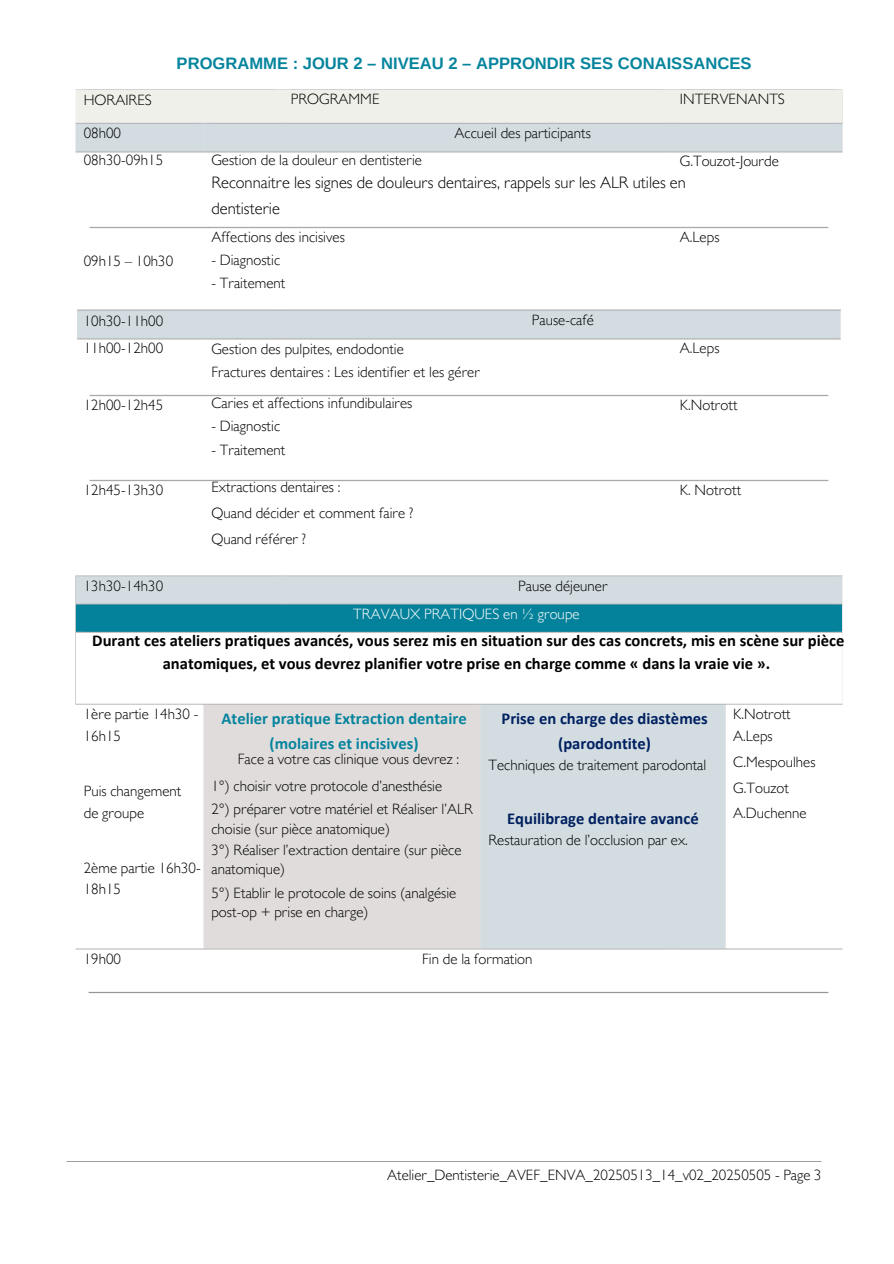
<style>
.page{position:relative;width:894px;height:1264px;background:#fff}
.page>*{position:absolute;margin:0;border:0;box-sizing:border-box;transform-origin:0 0}
.t1{font:700 16.5px/22.5px "Calibri";color:#000;text-align:center}
.t2{font:300 16.5px "Gill Sans MT Std";color:#000}
.t3{font:700 16.5px/24.8px "Calibri";color:#002060;text-align:center}
.t4{font:700 16.5px/24.8px "Calibri";color:#05849d;text-align:center}
.t5{font:700 16.5px "Arimo";color:#05849d}
.t6{font:300 15px/21.5px "Gill Sans MT Std";color:#000}
.t7{font:300 15px "Gill Sans MT Std";color:#fff}
</style>
<div class="page">
<img style="left:75px;top:575px;width:768px;height:375px">
<p class="t6" style="left:84px;top:86px;width:69px;line-height:32.7px">HORAIRES<br>08h00</p>
<p class="t6" style="left:84px;top:151px;width:81px">08h30-09h15</p>
<p class="t5" style="left:176px;top:54px;width:576px">PROGRAMME : JOUR 2 – NIVEAU 2 – APPRONDIR SES CONAISSANCES</p>
<p class="t6" style="left:291px;top:91px;width:90px">PROGRAMME</p>
<p class="t6" style="left:454px;top:124px;width:138px">Accueil des participants</p>
<p class="t6" style="left:679px;top:91px;width:106px">INTERVENANTS</p>
<p class="t6" style="left:211px;top:152px;width:212px">Gestion de la douleur en dentisterie</p>
<p class="t2" style="left:211px;top:177px;width:476px">Reconnaitre les signes de douleurs dentaires, rappels sur les ALR utiles en</p>
<p class="t6" style="left:679px;top:152px;width:100px">G.Touzot-Jourde</p>
<p class="t2" style="left:211px;top:202px;width:70px">dentisterie</p>
<p class="t6" style="left:84px;top:252px;width:91px">09h15 – 10h30</p>
<p class="t6" style="left:211px;top:228px;width:135px">Affections des incisives</p>
<p class="t6" style="left:211px;top:251px;width:70px">- Diagnostic</p>
<p class="t6" style="left:211px;top:275px;width:76px">- Traitement</p>
<p class="t6" style="left:679px;top:228px;width:41px">A.Leps</p>
<p class="t6" style="left:84px;top:312px;width:81px">10h30-11h00</p>
<p class="t6" style="left:84px;top:339px;width:81px">11h00-12h00</p>
<p class="t6" style="left:84px;top:396px;width:81px">12h00-12h45</p>
<p class="t6" style="left:84px;top:481px;width:81px">12h45-13h30</p>
<p class="t6" style="left:211px;top:339px;width:270px;line-height:23.7px">Gestion des pulpites, endodontie<br>Fractures dentaires : Les identifier et les gérer</p>
<p class="t6" style="left:211px;top:394px;width:202px">Caries et affections infundibulaires</p>
<p class="t6" style="left:211px;top:418px;width:70px">- Diagnostic</p>
<p class="t6" style="left:211px;top:441px;width:76px">- Traitement</p>
<p class="t6" style="left:211px;top:478px;width:131px">Extractions dentaires :</p>
<p class="t6" style="left:211px;top:504px;width:203px">Quand décider et comment faire ?</p>
<p class="t6" style="left:211px;top:530px;width:96px">Quand référer ?</p>
<p class="t6" style="left:531px;top:311px;width:63px">Pause-café</p>
<h3 class="t6" style="left:679px;top:340px;width:41px">A.Leps</h3>
<p class="t6" style="left:679px;top:396px;width:59px">K.Notrott</p>
<h3 class="t6" style="left:679px;top:481px;width:63px">K. Notrott</h3>
<p class="t6" style="left:84px;top:577px;width:81px">13h30-14h30</p>
<p class="t6" style="left:518px;top:577px;width:91px">Pause déjeuner</p>
<p class="t7" style="left:353px;top:609px;width:228px">TRAVAUX PRATIQUES en ½ groupe</p>
<p class="t1" style="left:92px;top:630px;width:753px">Durant ces ateliers pratiques avancés, vous serez mis en situation sur des cas concrets, mis en scène sur pièce anatomiques, et vous devrez planifier votre prise en charge comme « dans la vraie vie ».</p>
<p class="t6" style="left:84px;top:706px;width:116px">1ère partie 14h30 -<br>16h15</p>
<p class="t6" style="left:84px;top:782px;width:99px">Puis changement</p>
<p class="t6" style="left:84px;top:804px;width:62px">de groupe</p>
<p class="t6" style="left:84px;top:859px;width:118px">2ème partie 16h30-</p>
<p class="t6" style="left:84px;top:880px;width:39px">18h15</p>
<p class="t4" style="left:221px;top:708px;width:246px">Atelier pratique Extraction dentaire (molaires et incisives)</p>
<p class="t3" style="left:501px;top:708px;width:208px">Prise en charge des diastèmes (parodontite)</p>
<p class="t6" style="left:238px;top:750px;width:223px">Face a votre cas clinique vous devrez :</p>
<p class="t6" style="left:488px;top:756px;width:219px">Techniques de traitement parodontal</p>
<p class="t6" style="left:211px;top:777px;width:232px">1°) choisir votre protocole d’anesthésie</p>
<h3 class="t6" style="left:211px;top:801px;width:263px">2°) préparer votre matériel et Réaliser l’ALR</h3>
<p class="t6" style="left:211px;top:820px;width:180px">choisie (sur pièce anatomique)</p>
<p class="t6" style="left:211px;top:841px;width:251px">3°) Réaliser l’extraction dentaire (sur pièce</p>
<p class="t6" style="left:211px;top:860px;width:75px">anatomique)</p>
<p class="t6" style="left:211px;top:884px;width:246px">5°) Etablir le protocole de soins (analgésie</p>
<p class="t6" style="left:211px;top:903px;width:158px">post-op + prise en charge)</p>
<p class="t3" style="left:507px;top:807px;width:193px">Equilibrage dentaire avancé</p>
<p class="t6" style="left:488px;top:831px;width:201px">Restauration de l’occlusion par ex.</p>
<p class="t6" style="left:84px;top:950px;width:39px">19h00</p>
<p class="t6" style="left:422px;top:950px;width:112px">Fin de la formation</p>
<p class="t6" style="left:733px;top:706px;width:59px">K.Notrott<br>A.Leps</p>
<p class="t6" style="left:733px;top:753px;width:84px">C.Mespoulhes</p>
<p class="t6" style="left:733px;top:779px;width:57px">G.Touzot</p>
<p class="t6" style="left:733px;top:805px;width:75px">A.Duchenne</p>
<p class="t6" style="left:387px;top:1166px;width:436px">Atelier_Dentisterie_AVEF_ENVA_20250513_14_v02_20250505 - Page 3</p>
</div>
